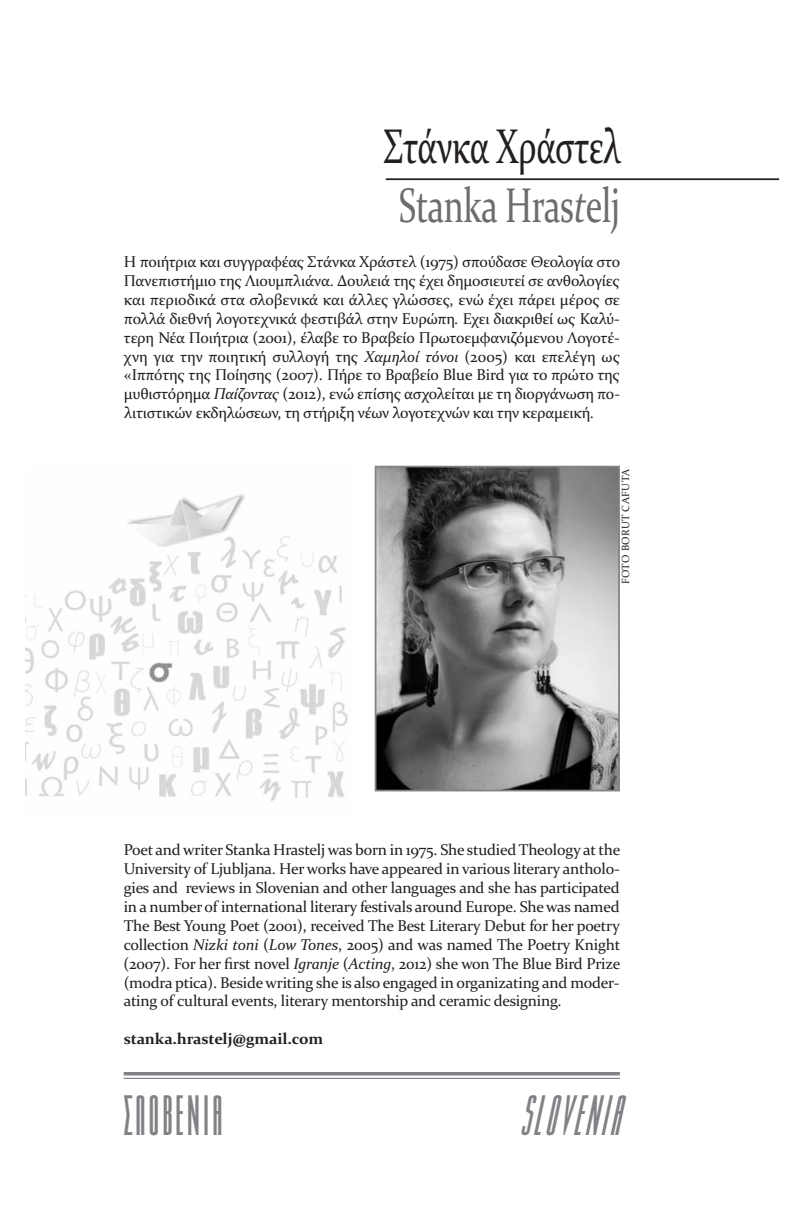
<style>
.page{position:relative;width:794px;height:1216px;background:#fff}
.page>*{position:absolute;margin:0;border:0;box-sizing:border-box;transform-origin:0 0}
.t1{font:49px/58.8px "Constantia";letter-spacing:-.01em;color:#231f20;text-align:center;scale:.7 1}
.t2{font:700 49px "CF Anteus Greek";letter-spacing:.05em;color:#808285}
.t3{font:italic 700 49px "CF Anteus Greek";color:#808285}
.t4{font:15.75px/18.9px "Constantia";letter-spacing:-.015em;color:#231f20;text-align:justify}
.t5{font:700 15.75px "Constantia";letter-spacing:-.01em;color:#231f20}
.t6{font:10.5px "Constantia";letter-spacing:.045em;color:#231f20}
.s1{color:#6c6d70}
.s2{font-style:italic;color:#6c6d70}
.s3{font-style:italic}
</style>
<div class="page">
<img style="left:26px;top:494px;width:322px;height:308px">
<svg style="left:124px;top:1072px;width:496px;height:3px"></svg>
<hr style="left:124px;top:1077px;width:496px;height:1px;background:#808285">
<img style="left:378px;top:468px;width:239px;height:320px">
<div style="left:375px;top:465px;width:245px;height:326px;border:2px solid #808285"></div>
<hr style="left:386px;top:178px;width:393px;height:2px;background:#231f20">
<h1 class="t1" style="left:383px;top:117px;width:341px">Στάνκα Χράστελ<br><span class="s1">Stanka Hras</span><span class="s2">t</span><span class="s1">elj</span></h1>
<p class="t4" style="left:124px;top:252px;width:498px">Η ποιήτρια και συγγραφέας Στάνκα Χράστελ (1975) σπούδασε Θεολογία στο Πανεπιστήμιο της Λιουμπλιάνα. Δουλειά της έχει δημοσιευτεί σε ανθολογίες και περιοδικά στα σλοβενικά και άλλες γλώσσες, ενώ έχει πάρει μέρος σε πολλά διεθνή λογοτεχνικά φεστιβάλ στην Ευρώπη. Εχει διακριθεί ως Καλύ&shy;τερη Νέα Ποιήτρια (2001), έλαβε το Βραβείο Πρωτοεμφανιζόμενου Λογοτέ&shy;χνη για την ποιητική συλλογή της <span class="s3">Χαμηλοί τόνοι</span> (2005) και επελέγη ως «Ιππότης της Ποίησης (2007). Πήρε το Βραβείο Blue Bird για το πρώτο της μυθιστόρημα <span class="s3">Παίζοντας</span> (2012), ενώ επίσης ασχολείται με τη διοργάνωση πο&shy;λιτιστικών εκδηλώσεων, τη στήριξη νέων λογοτεχνών και την κεραμεική.</p>
<p class="t6" style="left:619px;top:584px;width:117px;rotate:-90deg">FOTO BORUT CAFUTA</p>
<p class="t4" style="left:124px;top:840px;width:498px">Poet and writer Stanka Hrastelj was born in 1975. She studied Theology at the University of Ljubljana. Her works have appeared in various literary antholo&shy;gies and reviews in Slovenian and other languages and she has participated in a number of international literary festivals around Europe. She was named The Best Young Poet (2001), received The Best Literary Debut for her poetry collection <span class="s3">Nizki toni</span> (<span class="s3">Low Tones</span>, 2005) and was named The Poetry Knight (2007). For her first novel <span class="s3">Igranje</span> (<span class="s3">Acting</span>, 2012) she won The Blue Bird Prize (modra ptica). Beside writing she is also engaged in organizating and moder&shy;ating of cultural events, literary mentorship and ceramic designing.</p>
<p class="t5" style="left:124px;top:1029px;width:201px">stanka.hrastelj@gmail.com</p>
<h1 class="t2" style="left:124px;top:1091px;width:101px">ΣΛΟΒΕΝΙΑ</h1>
<h1 class="t3" style="left:519px;top:1091px;width:113px">SLOVENIA</h1>
</div>
